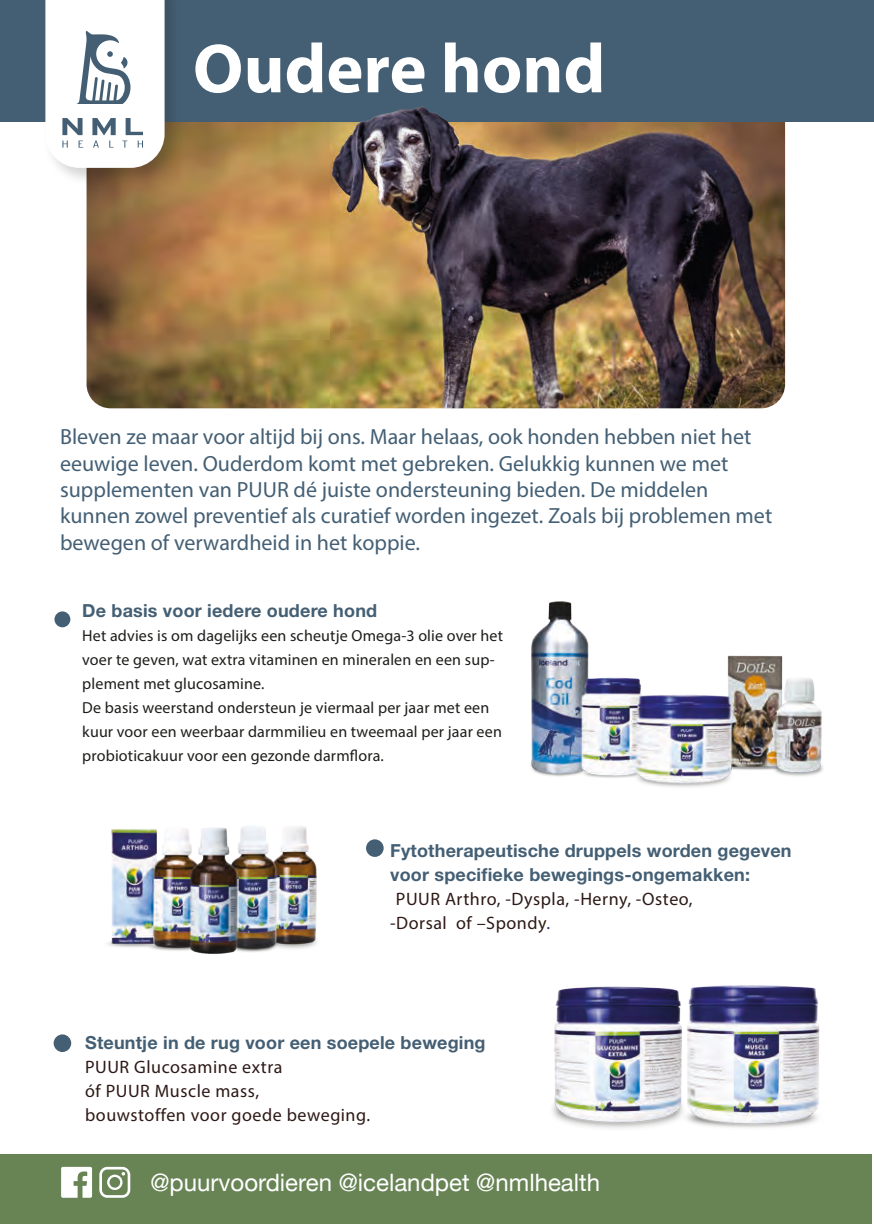
<style>
.page{position:relative;width:874px;height:1225px;background:#fff}
.page>*{position:absolute;margin:0;border:0;box-sizing:border-box;transform-origin:0 0}
.t1{font:700 70.2px "Myriad Pro";color:#fff}
.t2{font:24px "Helvetica Neue";color:#fff}
.tussen_kop{font:22px/26.4px "Myriad Pro";color:#445f74}
.t3{font:700 18px "Helvetica Neue";letter-spacing:.01em;color:#445f74}
.t4{font:18px/24px "Myriad Pro";letter-spacing:.03em;color:#2d1915}
.t5{font:16px/24px "Myriad Pro";letter-spacing:.01em;color:#1d1d1b}
.s1{color:#283583}
</style>
<div class="page">
<img style="left:86px;top:121px;width:698px;height:287px">
<div style="left:0;top:0;width:873px;height:121px;background:#445f74"></div>
<img style="left:86px;top:106px;width:442px;height:158px">
<div style="left:0;top:1154px;width:871px;height:70px;background:#688455"></div>
<div style="left:54px;top:611px;width:16px;height:16px;background:#445f74;border-radius:50%"></div>
<div style="left:54px;top:1034px;width:17px;height:18px;background:#445f74;border-radius:50%"></div>
<div style="left:366px;top:839px;width:17px;height:18px;background:#445f74;border-radius:50%"></div>
<svg style="left:61px;top:1166px;width:31px;height:31px"></svg>
<svg style="left:99px;top:1166px;width:31px;height:31px"></svg>
<div style="left:42px;top:0;width:141px;height:187px;background:#1d1d1b;opacity:.19"></div>
<svg style="left:45px;top:0;width:119px;height:168px"></svg>
<img style="left:531px;top:601px;width:291px;height:186px">
<img style="left:108px;top:826px;width:272px;height:128px">
<img style="left:552px;top:985px;width:268px;height:143px">
<p class="t1" style="left:193px;top:23px;width:413px">Oudere hond</p>
<p class="tussen_kop" style="left:60px;top:423px;width:692px">Bleven ze maar voor altijd bij ons. Maar helaas, ook honden hebben niet het</p>
<p class="tussen_kop" style="left:60px;top:449px;width:669px">eeuwige leven. Ouderdom komt met gebreken. Gelukkig kunnen we met supplementen van PUUR dé juiste ondersteuning bieden. De middelen</p>
<p class="tussen_kop" style="left:60px;top:502px;width:713px">kunnen zowel preventief als curatief worden ingezet. Zoals bij problemen met bewegen of verwardheid in het koppie.</p>
<p class="t3" style="left:82px;top:596px;width:296px">De basis voor iedere oudere hond</p>
<p class="t5" style="left:82px;top:623px;width:422px">Het advies is om dagelijks een scheutje Omega-3 olie over het voer te geven, wat extra vitaminen en mineralen en een sup&shy;plement met glucosamine.</p>
<p class="t5" style="left:82px;top:695px;width:421px">De basis weerstand ondersteun je viermaal per jaar met een kuur voor een weerbaar darmmilieu en tweemaal per jaar een probioticakuur voor een gezonde darmflora.</p>
<p class="t3" style="left:390px;top:836px;width:403px">Fytotherapeutische druppels worden gegeven</p>
<p class="t3" style="left:390px;top:860px;width:361px">voor specifieke bewegings-ongemakken:</p>
<p class="t4" style="left:390px;top:887px;width:304px;text-indent:6px">PUUR Arthro, -Dyspla, -Herny, -Osteo, -Dorsal of –Spondy<span class="s1">.</span></p>
<p class="t3" style="left:85px;top:1028px;width:402px">Steuntje in de rug voor een soepele beweging</p>
<p class="t4" style="left:85px;top:1055px;width:199px">PUUR Glucosamine extra</p>
<p class="t4" style="left:85px;top:1079px;width:175px">óf PUUR Muscle mass,</p>
<p class="t4" style="left:85px;top:1103px;width:286px">bouwstoffen voor goede beweging.</p>
<p class="t2" style="left:150px;top:1168px;width:451px">@puurvoordieren @icelandpet @nmlhealth</p>
</div>
